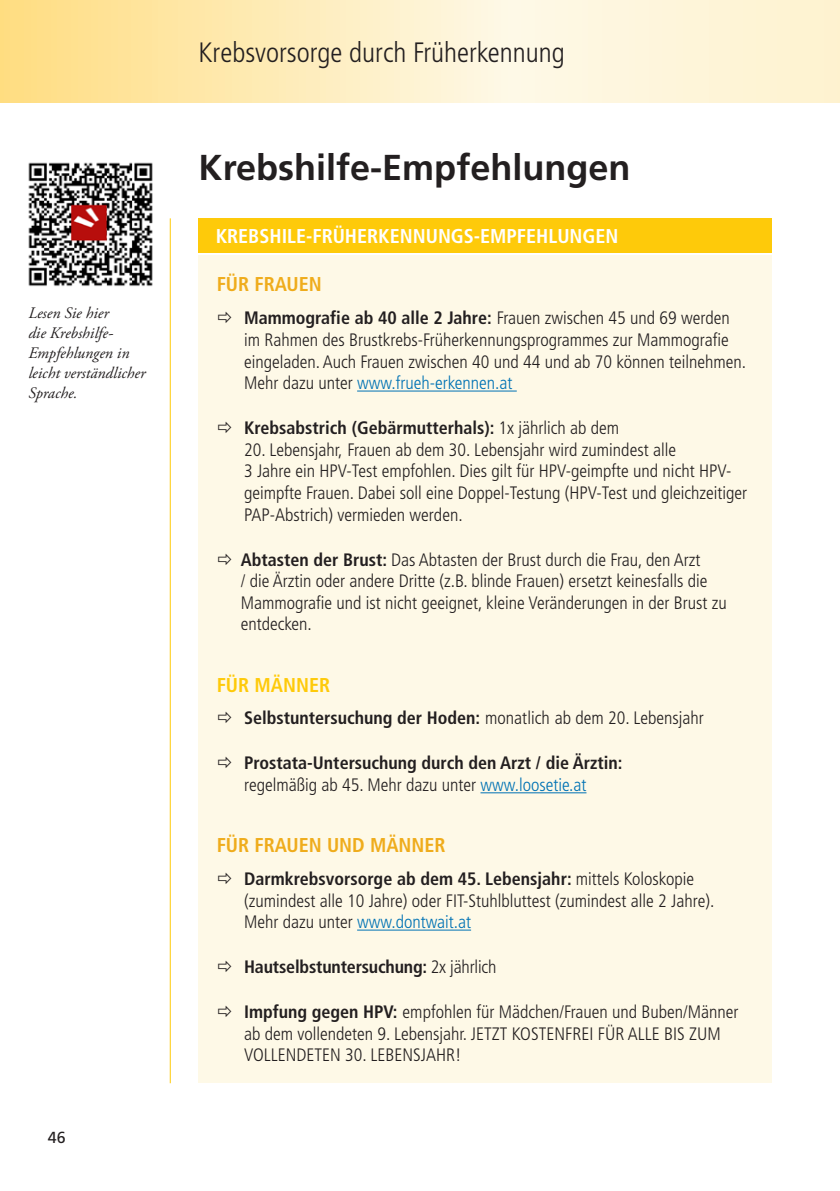
<style>
.page{position:relative;width:840px;height:1191px;background:#fff}
.page>*{position:absolute;margin:0;border:0;box-sizing:border-box;transform-origin:0 0}
.t1{font:700 36px "Frutiger LT Std";color:#231f20}
.t2{font:300 condensed 28px "Frutiger LT Std";color:#231f20}
.t3{font:700 condensed 20px "Frutiger LT Std";color:#fff}
.t4{font:700 condensed 20px "Frutiger LT Std";color:#efac1c}
.t5{font:700 condensed 20px "Frutiger LT Std";color:#feca0a}
.t6{font:300 condensed 18px/21.6px "Frutiger LT Std";color:#231f20}
.t7{font:700 condensed 18px/21.6px "Frutiger LT Std";color:#231f20}
.t8{font:italic 16px/20px "Adobe Garamond Pro";color:#231f20}
.t9{font:16px "Frutiger LT Std";color:#231f20}
.s1{font-weight:700}
.s2{color:#0072b4}
.s3{font-weight:300}
.s4{font-weight:300;color:#0072b4}
</style>
<div class="page">
<svg style="left:0;top:0;width:839px;height:102px"></svg>
<hr style="left:170px;top:218px;width:1px;height:865px;background:#feca0a">
<div style="left:198px;top:255px;width:573px;height:827px;background:#fef9e7"></div>
<hr style="left:357px;top:390px;width:159px;height:1px;background:#0072b4">
<hr style="left:480px;top:792px;width:106px;height:1px;background:#0072b4">
<hr style="left:357px;top:929px;width:114px;height:1px;background:#0072b4">
<div style="left:198px;top:218px;width:573px;height:34px;background:#feca0a"></div>
<img style="left:28px;top:162px;width:125px;height:125px">
<p class="t8" style="left:28px;top:303px;width:119px">Lesen Sie hier<br>die Krebshilfe-<br>Empfehlungen in leicht verständlicher<br>Sprache.</p>
<p class="t9" style="left:48px;top:1128px;width:19px">46</p>
<h2 class="t2" style="left:198px;top:36px;width:367px">Krebsvorsorge durch Früherkennung</h2>
<h1 class="t1" style="left:198px;top:146px;width:433px">Krebshilfe-Empfehlungen</h1>
<p class="t3" style="left:215px;top:224px;width:404px">KREBSHILE-FRÜHERKENNUNGS-EMPFEHLUNGEN</p>
<p class="t4" style="left:216px;top:273px;width:107px">FÜR FRAUEN</p>
<p class="t6" style="left:244px;top:308px;width:503px"><span class="s1">Mammografie ab 40 alle 2 Jahre:</span> Frauen zwischen 45 und 69 werden im Rahmen des Brustkrebs-Früherkennungsprogrammes zur Mammografie eingeladen. Auch Frauen zwischen 40 und 44 und ab 70 können teilnehmen.<br>Mehr dazu unter <span class="s2">www.frueh-erkennen.at</span></p>
<p class="t7" style="left:244px;top:417px;width:376px">Krebsabstrich (Gebärmutterhals): <span class="s3">1x jährlich ab dem</span></p>
<p class="t6" style="left:244px;top:439px;width:504px">20. Lebensjahr, Frauen ab dem 30. Lebensjahr wird zumindest alle<br>3 Jahre ein HPV-Test empfohlen. Dies gilt für HPV-geimpfte und nicht HPV&shy;geimpfte Frauen. Dabei soll eine Doppel-Testung (HPV-Test und gleichzeitiger PAP-Abstrich) vermieden werden.</p>
<p class="t6" style="left:240px;top:549px;width:487px"><span class="s1">Abtasten der Brust:</span> Das Abtasten der Brust durch die Frau, den Arzt<br>/ die Ärztin oder andere Dritte (z.B. blinde Frauen) ersetzt keinesfalls die Mammografie und ist nicht geeignet, kleine Veränderungen in der Brust zu entdecken.</p>
<p class="t5" style="left:216px;top:672px;width:115px">FÜR MÄNNER</p>
<p class="t7" style="left:244px;top:707px;width:461px">Selbstuntersuchung der Hoden: <span class="s3">monatlich ab dem 20. Lebensjahr</span></p>
<p class="t7" style="left:244px;top:752px;width:380px">Prostata-Untersuchung durch den Arzt / die Ärztin: <span class="s3">regelmäßig ab 45. Mehr dazu unter</span> <span class="s4">www.loosetie.at</span></p>
<p class="t4" style="left:216px;top:833px;width:230px">FÜR FRAUEN UND MÄNNER</p>
<p class="t6" style="left:244px;top:868px;width:471px"><span class="s1">Darmkrebsvorsorge ab dem 45. Lebensjahr:</span> mittels Koloskopie (zumindest alle 10 Jahre) oder FIT-Stuhlbluttest (zumindest alle 2 Jahre).<br>Mehr dazu unter <span class="s2">www.dontwait.at</span></p>
<p class="t7" style="left:244px;top:956px;width:254px">Hautselbstuntersuchung: <span class="s3">2x jährlich</span></p>
<p class="t6" style="left:244px;top:1001px;width:496px"><span class="s1">Impfung gegen HPV:</span> empfohlen für Mädchen/Frauen und Buben/Männer ab dem vollendeten 9. Lebensjahr. JETZT KOSTENFREI FÜR ALLE BIS ZUM<br>VOLLENDETEN 30. LEBENSJAHR!</p>
</div>
